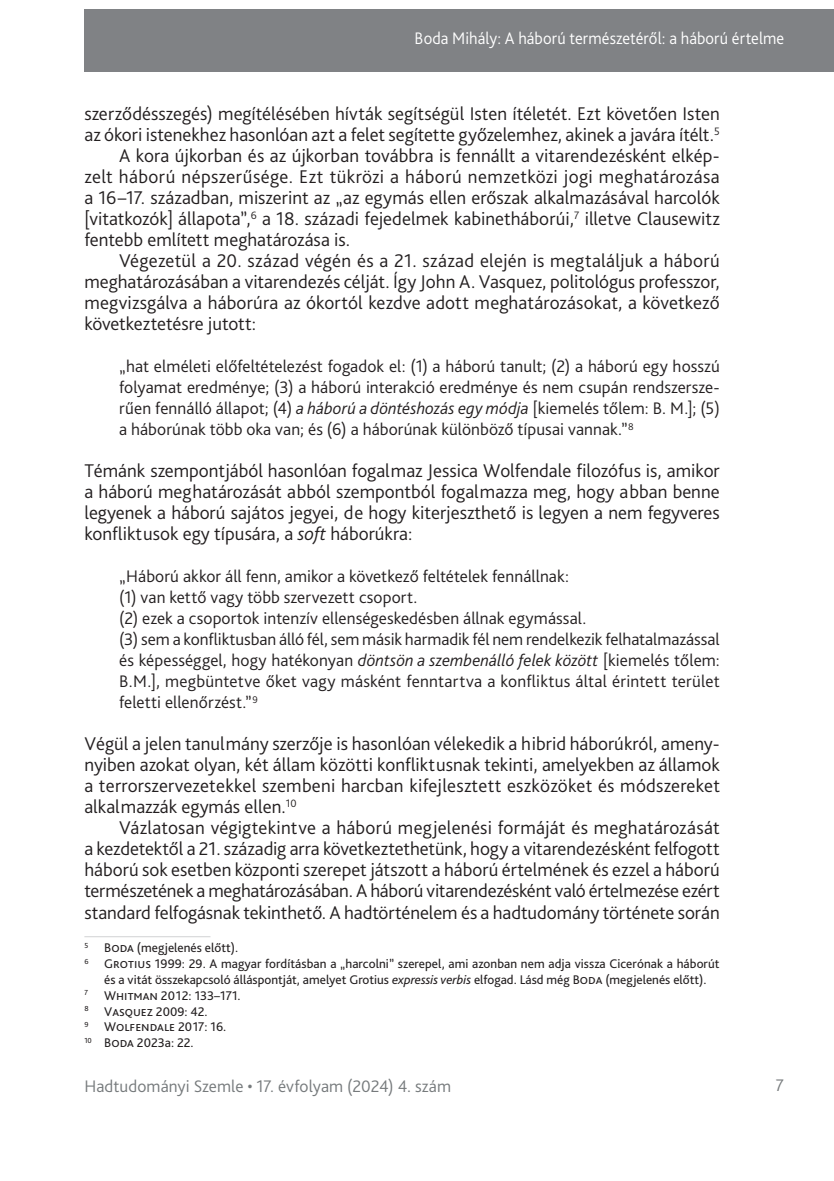
<style>
.page{position:relative;width:834px;height:1181px;background:#fff}
.page>*{position:absolute;margin:0;border:0;box-sizing:border-box;transform-origin:0 0}
._1__Body{font:300 19.25px/21px "Bliss Pro";color:#231f20;text-align:justify}
._2__Body_1st__3mm{font:300 19.25px/21px "Bliss Pro";color:#231f20;text-align:justify}
.Long_Citation{font:300 17.5px/21px "Bliss Pro";letter-spacing:.01em;color:#231f20;text-align:justify}
.Long_Citation-2{font:300 17.5px "Bliss Pro";letter-spacing:-.02em;color:#231f20}
.t1{font:300 17.5px "Bliss Pro";letter-spacing:.01em;color:#fff;scale:.95 1}
.t2{font:300 17.5px "Bliss Pro";letter-spacing:.005em;color:#767a7c}
.Lábjegyzet{font:13.12px/15.8px "Bliss Pro";color:#231f20;text-align:center}
.s1{font-style:italic}
</style>
<div class="page">
<div style="left:84px;top:9px;width:749px;height:63px;background:#808285"></div>
<hr style="left:84px;top:936px;width:126px;height:1px;background:#d1d2d4">
<p class="t1" style="left:414px;top:27px;width:390px">Boda Mihály: A háború természetéről: a háború értelme</p>
<p class="_1__Body" style="left:84px;top:103px;width:636px">szerződésszegés) megítélésében hívták segítségül Isten ítéletét. Ezt követően Isten az ókori istenekhez hasonlóan azt a felet segítette győzelemhez, akinek a javára ítélt.<sup>5</sup></p>
<p class="_1__Body" style="left:84px;top:145px;width:636px;text-indent:35px">A kora újkorban és az újkorban továbbra is fennállt a vitarendezésként elkép&shy;zelt háború népszerűsége. Ezt tükrözi a háború nemzetközi jogi meghatározása a -16–17. században, miszerint az „az egymás ellen erőszak alkalmazásával harcolók [vitatkozók] állapota”,<sup>6</sup> a -18. századi fejedelmek kabinetháborúi,<sup>7</sup> illetve Clausewitz fentebb említett meghatározása is.</p>
<p class="_1__Body" style="left:84px;top:250px;width:637px;text-indent:35px">Végezetül a -20. század végén és a -21. század elején is megtaláljuk a háború meghatározásában a vitarendezés célját. Így John A. Vasquez, politológus professzor, megvizsgálva a háborúra az ókortól kezdve adott meghatározásokat, a következő következtetésre jutott:</p>
<p class="Long_Citation" style="left:119px;top:355px;width:602px">„hat elméleti előfeltételezést fogadok el: (1) a háború tanult; (2) a háború egy hosszú folyamat eredménye; (3) a háború interakció eredménye és nem csupán rendszersze&shy;rűen fennálló állapot; (4) <span class="s1">a háború a döntéshozás egy módja</span> [kiemelés tőlem: B. M.]; (5) a háborúnak több oka van; és (6) a háborúnak különböző típusai vannak.”<sup>8</sup></p>
<p class="_2__Body_1st__3mm" style="left:84px;top:460px;width:636px">Témánk szempontjából hasonlóan fogalmaz Jessica Wolfendale filozófus is, amikor a háború meghatározását abból szempontból fogalmazza meg, hogy abban benne legyenek a háború sajátos jegyei, de hogy kiterjeszthető is legyen a nem fegyveres konfliktusok egy típusára, a <span class="s1">soft</span> háborúkra:</p>
<p class="Long_Citation-2" style="left:119px;top:566px;width:451px">„Háború akkor áll fenn, amikor a következő feltételek fennállnak:</p>
<p class="Long_Citation" style="left:119px;top:586px;width:299px">(1) van kettő vagy több szervezett csoport.</p>
<p class="Long_Citation" style="left:119px;top:607px;width:468px">(2) ezek a csoportok intenzív ellenségeskedésben állnak egymással.</p>
<p class="Long_Citation" style="left:119px;top:628px;width:602px">(3) sem a konfliktusban álló fél, sem másik harmadik fél nem rendelkezik felhatalmazással és képességgel, hogy hatékonyan <span class="s1">döntsön a szembenálló felek között</span> [kiemelés tőlem:<br>B.M.], megbüntetve őket vagy másként fenntartva a konfliktus által érintett terület feletti ellenőrzést.”<sup>9</sup></p>
<p class="_2__Body_1st__3mm" style="left:84px;top:733px;width:637px">Végül a jelen tanulmány szerzője is hasonlóan vélekedik a hibrid háborúkról, amen - nyiben azokat olyan, két állam közötti konfliktusnak tekinti, amelyekben az államok a terrorszervezetekkel szembeni harcban kifejlesztett eszközöket és módszereket alkalmazzák egymás ellen.<sup>10</sup></p>
<p class="_1__Body" style="left:84px;top:817px;width:636px;text-indent:35px">Vázlatosan végigtekintve a háború megjelenési formáját és meghatározását a kezdetektől a -21. századig arra következtethetünk, hogy a vitarendezésként felfogott háború sok esetben központi szerepet játszott a háború értelmének és ezzel a háború természetének a meghatározásában. A háború vitarendezésként való értelmezése ezért standard felfogásnak tekinthető. A hadtörténelem és a hadtudomány története során</p>
<p class="Lábjegyzet" style="left:84px;top:940px;width:155px"><sup>5</sup> Boda (megjelenés előtt).</p>
<p class="Lábjegyzet" style="left:84px;top:955px;width:636px"><sup>6</sup> Grotius 1999: 29. A magyar fordításban a „harcolni” szerepel, ami azonban nem adja vissza Cicerónak a háborút és a vitát összekapcsoló álláspontját, amelyet Grotius <span class="s1">expressis verbis</span> elfogad. Lásd még Boda (megjelenés előtt).</p>
<p class="Lábjegyzet" style="left:84px;top:987px;width:158px"><sup>7</sup> Whitman 2012: 133–171.</p>
<p class="Lábjegyzet" style="left:84px;top:1003px;width:125px"><sup>8</sup> Vasquez 2009: 42.</p>
<p class="Lábjegyzet" style="left:84px;top:1018px;width:143px"><sup>9</sup> Wolfendale 2017: 16.</p>
<p class="Lábjegyzet" style="left:84px;top:1034px;width:111px"><sup>10</sup> Boda 2023a: 22.</p>
<p class="t2" style="left:84px;top:1075px;width:368px">Hadtudományi Szemle • 17. évfolyam (2024) 4. szám</p>
<p class="t2" style="left:775px;top:1074px;width:10px">7</p>
</div>
